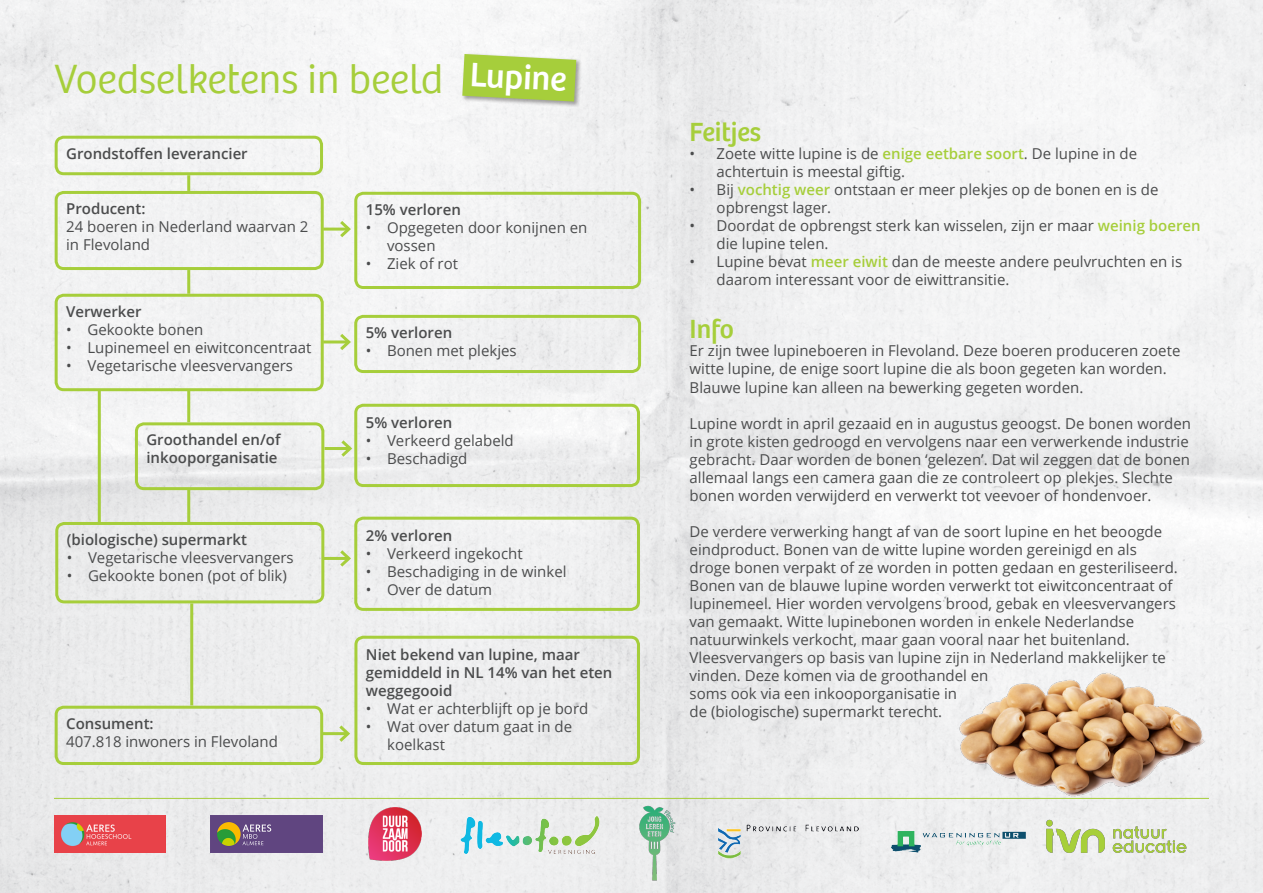
<style>
.page{position:relative;width:1263px;height:893px;background:#fff}
.page>*{position:absolute;margin:0;border:0;box-sizing:border-box;transform-origin:0 0}
.t1{font:300 42px "Bree";color:#a6ce3b}
.t2{font:34.8px "Bree";color:#fff}
.t3{font:27px "Bree";color:#a6ce3b}
.t4{font:15px/18px "Open Sans";color:#4b4c4d}
.Alineastijl_3{font:600 15px/18px "Open Sans";color:#4b4c4d}
.s1{font-weight:600;color:#a6ce3b}
</style>
<div class="page">
<img style="left:0;top:0;width:1263px;height:893px">
<div style="left:461px;top:53px;width:121px;height:54px;background:#231f20;opacity:.4"></div>
<svg style="left:462px;top:54px;width:114px;height:48px;background:#adcf51"></svg>
<hr style="left:54px;top:798px;width:1155px;height:1px;background:#a6ce3b">
<img style="left:54px;top:815px;width:112px;height:38px">
<img style="left:210px;top:815px;width:112px;height:38px">
<img style="left:369px;top:808px;width:52px;height:52px">
<img style="left:460px;top:816px;width:140px;height:38px">
<img style="left:635px;top:805px;width:41px;height:75px">
<img style="left:718px;top:813px;width:140px;height:58px">
<img style="left:890px;top:808px;width:136px;height:52px">
<div style="left:55px;top:136px;width:268px;height:39px;border:3px solid #a6ce3b;border-radius:8px"></div>
<div style="left:55px;top:191px;width:269px;height:79px;border:3px solid #a6ce3b;border-radius:8px"></div>
<div style="left:55px;top:706px;width:268px;height:59px;border:3px solid #a6ce3b;border-radius:8px"></div>
<div style="left:55px;top:294px;width:269px;height:97px;border:3px solid #a6ce3b;border-radius:8px"></div>
<div style="left:354px;top:192px;width:287px;height:97px;border:3px solid #a6ce3b;border-radius:8px"></div>
<div style="left:354px;top:315px;width:287px;height:58px;border:3px solid #a6ce3b;border-radius:8px"></div>
<div style="left:354px;top:404px;width:286px;height:83px;border:3px solid #a6ce3b;border-radius:8px"></div>
<div style="left:354px;top:517px;width:286px;height:94px;border:3px solid #a6ce3b;border-radius:8px"></div>
<div style="left:354px;top:636px;width:286px;height:129px;border:3px solid #a6ce3b;border-radius:8px"></div>
<hr style="left:187px;top:175px;width:3px;height:16px;background:#a6ce3b">
<hr style="left:187px;top:270px;width:3px;height:24px;background:#a6ce3b">
<hr style="left:323px;top:228px;width:26px;height:3px;background:#a6ce3b">
<svg style="left:337px;top:218px;width:16px;height:22px"></svg>
<hr style="left:323px;top:557px;width:26px;height:3px;background:#a6ce3b">
<svg style="left:337px;top:547px;width:16px;height:23px"></svg>
<hr style="left:322px;top:732px;width:26px;height:3px;background:#a6ce3b">
<svg style="left:336px;top:722px;width:16px;height:23px"></svg>
<div style="left:135px;top:422px;width:189px;height:68px;border:3px solid #a6ce3b;border-radius:8px"></div>
<div style="left:55px;top:522px;width:269px;height:81px;border:3px solid #a6ce3b;border-radius:8px"></div>
<hr style="left:98px;top:390px;width:3px;height:132px;background:#a6ce3b">
<hr style="left:187px;top:390px;width:3px;height:32px;background:#a6ce3b">
<hr style="left:187px;top:490px;width:3px;height:33px;background:#a6ce3b">
<hr style="left:190px;top:603px;width:3px;height:102px;background:#a6ce3b">
<hr style="left:323px;top:340px;width:26px;height:3px;background:#a6ce3b">
<svg style="left:337px;top:331px;width:16px;height:22px"></svg>
<hr style="left:324px;top:447px;width:26px;height:3px;background:#a6ce3b">
<svg style="left:338px;top:437px;width:16px;height:23px"></svg>
<img style="left:942px;top:625px;width:279px;height:186px">
<img style="left:1041px;top:815px;width:150px;height:43px">
<p class="t1" style="left:54px;top:55px;width:391px">Voedselketens in beeld</p>
<p class="t2" style="left:471px;top:54px;width:98px;rotate:3deg">Lupine</p>
<p class="Alineastijl_3" style="left:66px;top:144px;width:183px">Grondstoffen leverancier</p>
<p class="Alineastijl_3" style="left:66px;top:199px;width:81px">Producent:</p>
<p class="t4" style="left:66px;top:217px;width:244px">24 boeren in Nederland waarvan 2 in Flevoland</p>
<p class="Alineastijl_3" style="left:66px;top:302px;width:77px">Verwerker</p>
<p class="t4" style="left:66px;top:320px;width:139px">• Gekookte bonen</p>
<p class="t4" style="left:66px;top:338px;width:247px">• Lupinemeel en eiwitconcentraat</p>
<p class="t4" style="left:66px;top:356px;width:228px">• Vegetarische vleesvervangers</p>
<p class="Alineastijl_3" style="left:146px;top:431px;width:136px">Groothandel en/of inkooporganisatie</p>
<p class="Alineastijl_3" style="left:67px;top:530px;width:182px">(biologische) supermarkt</p>
<p class="t4" style="left:67px;top:548px;width:228px">• Vegetarische vleesvervangers</p>
<p class="t4" style="left:67px;top:566px;width:222px">• Gekookte bonen (pot of blik)</p>
<p class="Alineastijl_3" style="left:66px;top:714px;width:89px">Consument:</p>
<p class="t4" style="left:66px;top:732px;width:213px">407.818 inwoners in Flevoland</p>
<p class="Alineastijl_3" style="left:366px;top:200px;width:97px">15% verloren</p>
<p class="t4" style="left:387px;top:218px;width:202px;text-indent:-21px">• Opgegeten door konijnen en vossen</p>
<p class="t4" style="left:366px;top:254px;width:94px">• Ziek of rot</p>
<p class="Alineastijl_3" style="left:366px;top:323px;width:88px">5% verloren</p>
<p class="t4" style="left:366px;top:341px;width:152px">• Bonen met plekjes</p>
<p class="Alineastijl_3" style="left:366px;top:413px;width:88px">5% verloren</p>
<p class="t4" style="left:366px;top:431px;width:150px">• Verkeerd gelabeld</p>
<p class="t4" style="left:366px;top:449px;width:103px">• Beschadigd</p>
<p class="Alineastijl_3" style="left:366px;top:526px;width:88px">2% verloren</p>
<p class="t4" style="left:366px;top:544px;width:158px">• Verkeerd ingekocht</p>
<p class="t4" style="left:366px;top:562px;width:202px">• Beschadiging in de winkel</p>
<p class="t4" style="left:366px;top:580px;width:128px">• Over de datum</p>
<p class="Alineastijl_3" style="left:366px;top:645px;width:216px">Niet bekend van lupine, maar</p>
<p class="Alineastijl_3" style="left:366px;top:663px;width:248px">gemiddeld in NL 14% van het eten</p>
<p class="Alineastijl_3" style="left:366px;top:681px;width:88px">weggegooid</p>
<p class="t4" style="left:366px;top:699px;width:224px">• Wat er achterblijft op je bord</p>
<p class="t4" style="left:387px;top:717px;width:186px;text-indent:-21px">• Wat over datum gaat in de koelkast</p>
<p class="t3" style="left:690px;top:116px;width:73px">Feitjes</p>
<p class="t4" style="left:717px;top:144px;width:422px;text-indent:-27px">• Zoete witte lupine is de <span class="s1">enige eetbare soort</span>. De lupine in de achtertuin is meestal giftig.</p>
<p class="t4" style="left:717px;top:180px;width:443px;text-indent:-27px">• Bij <span class="s1">vochtig weer</span> ontstaan er meer plekjes op de bonen en is de opbrengst lager.</p>
<p class="t4" style="left:717px;top:216px;width:486px;text-indent:-27px">• Doordat de opbrengst sterk kan wisselen, zijn er maar <span class="s1">weinig boeren </span>die lupine telen.</p>
<p class="t4" style="left:717px;top:252px;width:467px;text-indent:-27px">• Lupine bevat <span class="s1">meer eiwit</span> dan de meeste andere peulvruchten en is daarom interessant voor de eiwittransitie.</p>
<p class="t3" style="left:690px;top:314px;width:46px">Info</p>
<p class="t4" style="left:690px;top:342px;width:492px">Er zijn twee lupineboeren in Flevoland. Deze boeren produceren zoete witte lupine, de enige soort lupine die als boon gegeten kan worden.<br>Blauwe lupine kan alleen na bewerking gegeten worden.</p>
<p class="t4" style="left:690px;top:414px;width:503px">Lupine wordt in april gezaaid en in augustus geoogst. De bonen worden in grote kisten gedroogd en vervolgens naar een verwerkende industrie gebracht. Daar worden de bonen ‘gelezen’. Dat wil zeggen dat de bonen allemaal langs een camera gaan die ze controleert op plekjes. Slechte bonen worden verwijderd en verwerkt tot veevoer of hondenvoer.</p>
<p class="t4" style="left:690px;top:522px;width:490px">De verdere verwerking hangt af van de soort lupine en het beoogde eindproduct. Bonen van de witte lupine worden gereinigd en als droge bonen verpakt of ze worden in potten gedaan en gesteriliseerd.<br>Bonen van de blauwe lupine worden verwerkt tot eiwitconcentraat of lupinemeel. Hier worden vervolgens brood, gebak en vleesvervangers van gemaakt. Witte lupinebonen worden in enkele Nederlandse natuurwinkels verkocht, maar gaan vooral naar het buitenland.<br>Vleesvervangers op basis van lupine zijn in Nederland makkelijker te vinden. Deze komen via de groothandel en<br>soms ook via een inkooporganisatie in<br>de (biologische) supermarkt terecht.</p>
</div>
